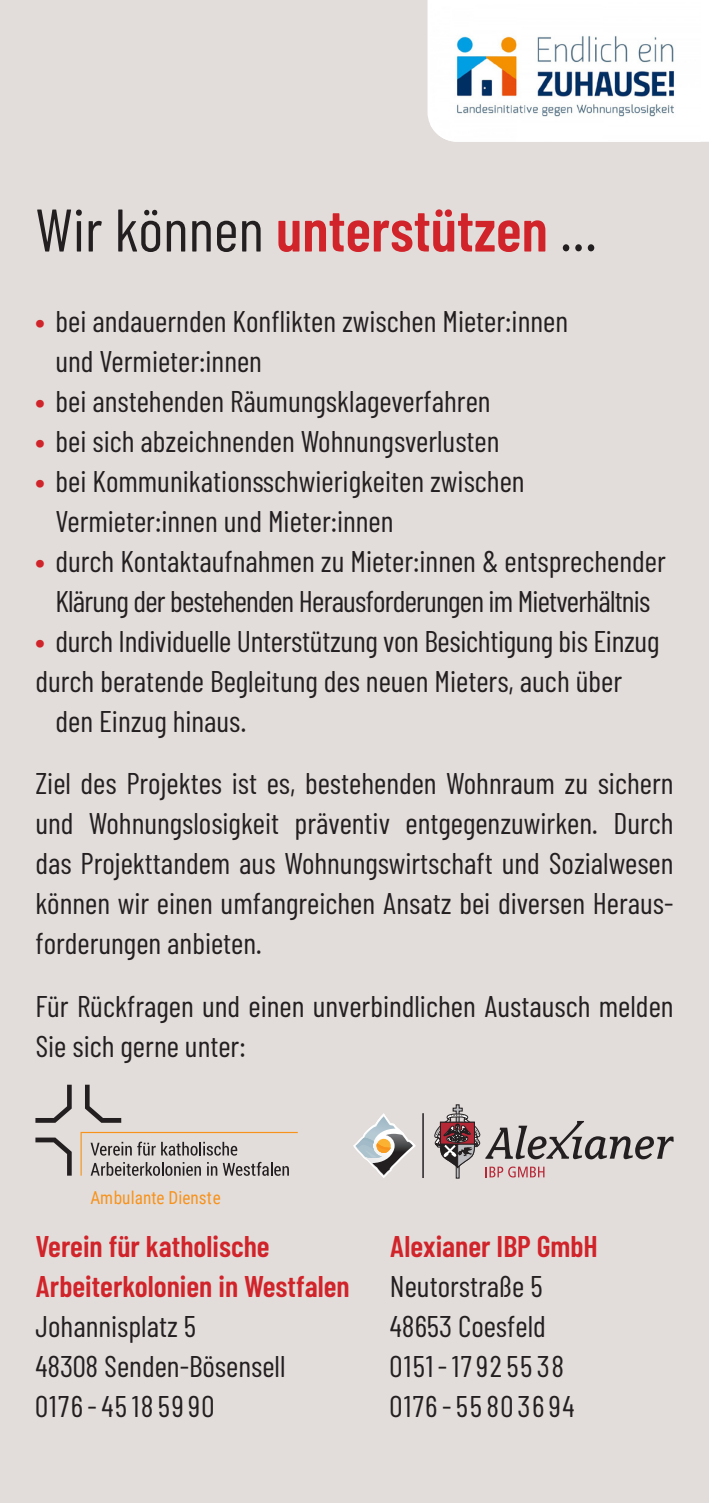
<style>
.page{position:relative;width:709px;height:1503px;background:#fff}
.page>*{position:absolute;margin:0;border:0;box-sizing:border-box;transform-origin:0 0}
.t1{font:60px "Barlow Condensed";color:#231f20}
.t2{font:30px/40px "Barlow Condensed";color:#231f20}
.t3{font:30px/40px "Barlow Condensed";letter-spacing:-.025em;color:#231f20;text-align:center}
.t4{font:600 30px "Barlow Condensed";color:#d1232a}
.t5{font:30px "Barlow Condensed";letter-spacing:.05em;color:#231f20}
.t6{font:17.75px "Roboto Condensed";color:#f7931d;scale:.96 1}
.s1{font-weight:600;color:#d1232a}
.s2{font-weight:700;color:#d1232a}
</style>
<div class="page">
<div style="left:0;top:0;width:709px;height:1502px;background:#e2ddda"></div>
<svg style="left:434px;top:1104px;width:239px;height:74px"></svg>
<svg style="left:353px;top:1113px;width:63px;height:65px"></svg>
<hr style="left:422px;top:1113px;width:1px;height:65px;background:#231f20">
<svg style="left:35px;top:1084px;width:37px;height:38px"></svg>
<svg style="left:35px;top:1137px;width:37px;height:38px"></svg>
<svg style="left:85px;top:1084px;width:36px;height:38px"></svg>
<svg style="left:81px;top:1131px;width:217px;height:44px"></svg>
<svg style="left:427px;top:0;width:282px;height:142px;background:#fdfcfc"></svg>
<img style="left:430px;top:2px;width:270px;height:140px">
<p class="t1" style="left:35px;top:192px;width:563px">Wir können <span class="s1">unterstützen</span> ...</p>
<p class="t2" style="left:55px;top:300px;width:514px;text-indent:-20px"><span class="s2">•</span> bei andauernden Konflikten zwischen Mieter:innen und Vermieter:innen</p>
<p class="t2" style="left:35px;top:380px;width:456px"><span class="s2">•</span> bei anstehenden Räumungsklageverfahren</p>
<p class="t2" style="left:35px;top:420px;width:465px"><span class="s2">•</span> bei sich abzeichnenden Wohnungsverlusten</p>
<p class="t2" style="left:35px;top:460px;width:490px"><span class="s2">•</span> bei Kommunikationsschwierigkeiten zwischen</p>
<p class="t2" style="left:55px;top:500px;width:339px">Vermieter:innen und Mieter:innen</p>
<p class="t3" style="left:35px;top:540px;width:632px"><span class="s2">•</span> durch Kontaktaufnahmen zu Mieter:innen &amp; entsprechender<br>Klärung der bestehenden Herausforderungen im Mietverhältnis</p>
<p class="t2" style="left:35px;top:620px;width:625px"><span class="s2">•</span> durch Individuelle Unterstützung von Besichtigung bis Einzug</p>
<p class="t2" style="left:35px;top:660px;width:588px">durch beratende Begleitung des neuen Mieters, auch über</p>
<p class="t2" style="left:55px;top:700px;width:193px">den Einzug hinaus.</p>
<p class="t2" style="left:35px;top:762px;width:639px;text-align:justify">Ziel des Projektes ist es, bestehenden Wohnraum zu sichern und Wohnungslosigkeit präventiv entgegenzuwirken. Durch das Projekttandem aus Wohnungswirtschaft und Sozialwesen können wir einen umfangreichen Ansatz bei diversen Heraus&shy;forderungen anbieten.</p>
<p class="t2" style="left:35px;top:985px;width:639px">Für Rückfragen und einen unverbindlichen Austausch melden<br>Sie sich gerne unter:</p>
<p class="t6" style="left:90px;top:1185px;width:137px">Ambulante Dienste</p>
<p class="t4" style="left:35px;top:1227px;width:236px">Verein für katholische</p>
<p class="t4" style="left:35px;top:1267px;width:316px">Arbeiterkolonien in Westfalen</p>
<p class="t2" style="left:35px;top:1305px;width:162px">Johannisplatz 5</p>
<p class="t2" style="left:35px;top:1345px;width:251px">48308 Senden-Bösensell</p>
<p class="t5" style="left:35px;top:1387px;width:180px">0176 - 45 18 59 90</p>
<p class="t4" style="left:390px;top:1227px;width:209px">Alexianer IBP GmbH</p>
<p class="t2" style="left:390px;top:1265px;width:154px">Neutorstraße 5</p>
<p class="t2" style="left:390px;top:1305px;width:157px">48653 Coesfeld</p>
<p class="t5" style="left:390px;top:1347px;width:176px">0151 - 17 92 55 38</p>
<p class="t5" style="left:390px;top:1387px;width:186px">0176 - 55 80 36 94</p>
</div>
